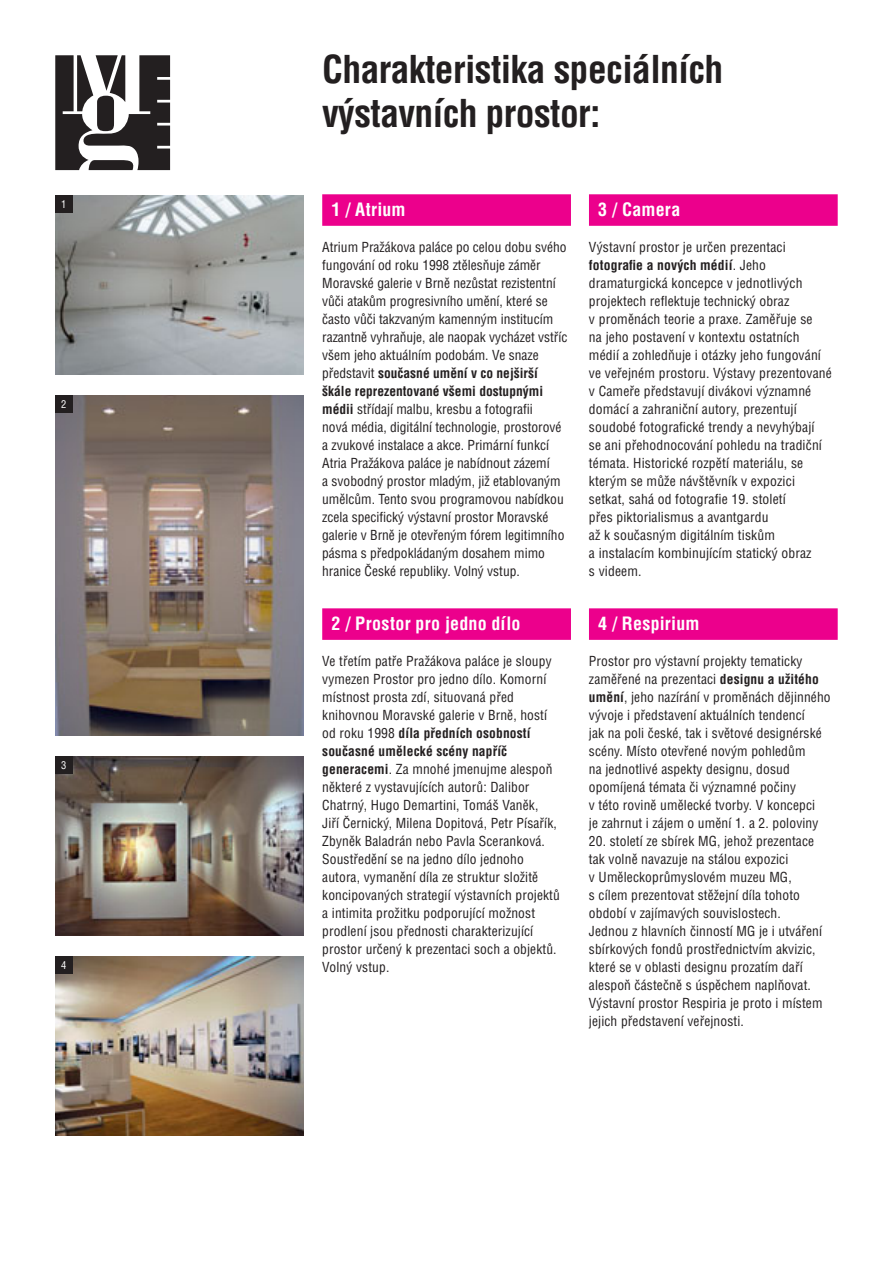
<style>
.page{position:relative;width:893px;height:1263px;background:#fff}
.page>*{position:absolute;margin:0;border:0;box-sizing:border-box;transform-origin:0 0}
.t1{font:700 37.5px/43.5px "Helvetica Cond CE";letter-spacing:-.015em;color:#231f20}
.t2{font:700 18px "Helvetica Cond CE";letter-spacing:.01em;color:#fff}
.t3{font:13.5px/18px "Helvetica Cond CE";letter-spacing:.01em;color:#231f20}
.t4{font:10.5px "Helvetica Cond CE";color:#fff}
.s1{font-weight:700}
</style>
<div class="page">
<div style="left:322px;top:194px;width:249px;height:32px;background:#ec008c"></div>
<div style="left:322px;top:608px;width:249px;height:32px;background:#ec008c"></div>
<div style="left:589px;top:194px;width:249px;height:32px;background:#ec008c"></div>
<div style="left:589px;top:608px;width:249px;height:32px;background:#ec008c"></div>
<svg style="left:55px;top:55px;width:115px;height:115px"></svg>
<img style="left:55px;top:196px;width:249px;height:178px">
<div style="left:55px;top:196px;width:17px;height:17px;background:#231f20"></div>
<img style="left:55px;top:395px;width:249px;height:341px">
<div style="left:55px;top:395px;width:17px;height:17px;background:#231f20"></div>
<img style="left:55px;top:757px;width:249px;height:178px">
<div style="left:55px;top:757px;width:17px;height:17px;background:#231f20"></div>
<img style="left:55px;top:957px;width:249px;height:178px">
<div style="left:55px;top:957px;width:17px;height:17px;background:#231f20"></div>
<p class="t4" style="left:61px;top:200px;width:7px">1</p>
<p class="t4" style="left:61px;top:400px;width:7px">2</p>
<p class="t4" style="left:61px;top:761px;width:7px">3</p>
<p class="t4" style="left:61px;top:961px;width:7px">4</p>
<h1 class="t1" style="left:322px;top:50px;width:402px">Charakteristika speciálních výstavních prostor:</h1>
<h2 class="t2" style="left:332px;top:202px;width:76px">1 / Atrium</h2>
<p class="t3" style="left:322px;top:239px;width:247px">Atrium Pražákova paláce po celou dobu svého fungování od roku 1998 ztělesňuje záměr Moravské galerie v Brně nezůstat rezistentní vůči atakům progresivního umění, které se často vůči takzvaným kamenným institucím razantně vyhraňuje, ale naopak vycházet vstříc všem jeho aktuálním podobám. Ve snaze představit <span class="s1">současné umění v co nejširší škále reprezentované všemi dostupnými médii</span> střídají malbu, kresbu a fotografii<br>nová média, digitální technologie, prostorové a zvukové instalace a akce. Primární funkcí Atria Pražákova paláce je nabídnout zázemí<br>a svobodný prostor mladým, již etablovaným umělcům. Tento svou programovou nabídkou zcela specifický výstavní prostor Moravské galerie v Brně je otevřeným fórem legitimního pásma s předpokládaným dosahem mimo hranice České republiky. Volný vstup.</p>
<h2 class="t2" style="left:332px;top:616px;width:190px">2 / Prostor pro jedno dílo</h2>
<p class="t3" style="left:322px;top:653px;width:239px">Ve třetím patře Pražákova paláce je sloupy vymezen Prostor pro jedno dílo. Komorní místnost prosta zdí, situovaná před knihovnou Moravské galerie v Brně, hostí od roku 1998 <span class="s1">díla předních osobností současné umělecké scény napříč generacemi</span>. Za mnohé jmenujme alespoň některé z vystavujících autorů: Dalibor Chatrný, Hugo Demartini, Tomáš Vaněk,<br>Jiří Černický, Milena Dopitová, Petr Písařík, Zbyněk Baladrán nebo Pavla Sceranková.<br>Soustředění se na jedno dílo jednoho autora, vymanění díla ze struktur složitě koncipovaných strategií výstavních projektů a intimita prožitku podporující možnost prodlení jsou přednosti charakterizující prostor určený k prezentaci soch a objektů.<br>Volný vstup.</p>
<h2 class="t2" style="left:598px;top:202px;width:84px">3 / Camera</h2>
<p class="t3" style="left:589px;top:239px;width:244px">Výstavní prostor je určen prezentaci <span class="s1">fotografie a nových médií</span>. Jeho dramaturgická koncepce v jednotlivých projektech reflektuje technický obraz<br>v proměnách teorie a praxe. Zaměřuje se<br>na jeho postavení v kontextu ostatních médií a zohledňuje i otázky jeho fungování ve veřejném prostoru. Výstavy prezentované v Cameře představují divákovi významné domácí a zahraniční autory, prezentují soudobé fotografické trendy a nevyhýbají<br>se ani přehodnocování pohledu na tradiční témata. Historické rozpětí materiálu, se kterým se může návštěvník v expozici setkat, sahá od fotografie 19. století<br>přes piktorialismus a avantgardu<br>až k současným digitálním tiskům<br>a instalacím kombinujícím statický obraz<br>s videem.</p>
<h2 class="t2" style="left:598px;top:616px;width:103px">4 / Respirium</h2>
<p class="t3" style="left:589px;top:653px;width:243px">Prostor pro výstavní projekty tematicky zaměřené na prezentaci <span class="s1">designu a užitého umění</span>, jeho nazírání v proměnách dějinného vývoje i představení aktuálních tendencí<br>jak na poli české, tak i světové designérské scény. Místo otevřené novým pohledům<br>na jednotlivé aspekty designu, dosud opomíjená témata či významné počiny<br>v této rovině umělecké tvorby. V koncepci<br>je zahrnut i zájem o umění 1. a 2. poloviny</p>
<p class="t3" style="left:589px;top:833px;width:235px">20. století ze sbírek MG, jehož prezentace tak volně navazuje na stálou expozici<br>v Uměleckoprůmyslovém muzeu MG,<br>s cílem prezentovat stěžejní díla tohoto období v zajímavých souvislostech.<br>Jednou z hlavních činností MG je i utváření sbírkových fondů prostřednictvím akvizic, které se v oblasti designu prozatím daří alespoň částečně s úspěchem naplňovat.<br>Výstavní prostor Respiria je proto i místem jejich představení veřejnosti.</p>
</div>
